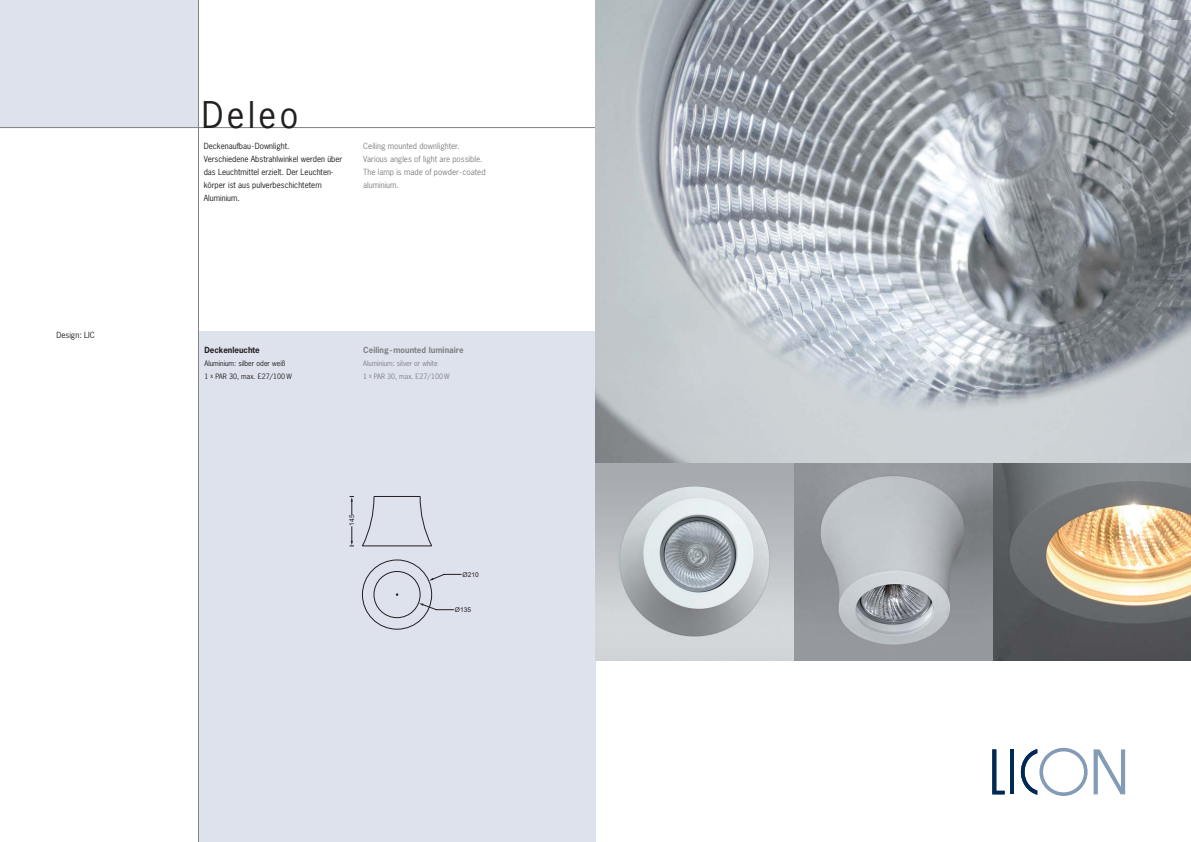
<style>
.page{position:relative;width:1191px;height:842px;background:#fff}
.page>*{position:absolute;margin:0;border:0;box-sizing:border-box;transform-origin:0 0}
.t1{font:34.7px "News Gothic";letter-spacing:.1em;color:#231f20}
.t2{font:8px/13px "News Gothic Std";color:#231f20}
.t3{font:8px/13px "News Gothic Std";color:#808284}
.t4{font:700 8px "News Gothic";color:#808284}
.t5{font:700 8px "News Gothic";color:#231f20}
.t6{font:8px "News Gothic";color:#231f20}
.t7{font:7px/13px "News Gothic";color:#231f20}
.t8{font:7px/13px "News Gothic";color:#808284}
.t9{font:6.6px "Arial";color:#231f20}
.s1{font-size:6px}
</style>
<div class="page">
<svg style="left:1093px;top:749px;width:32px;height:45px"></svg>
<svg style="left:992px;top:749px;width:12px;height:45px"></svg>
<hr style="left:1010px;top:749px;width:4px;height:45px;background:#002953">
<svg style="left:1021px;top:748px;width:66px;height:48px"></svg>
<div style="left:198px;top:332px;width:397px;height:510px;background:#dee2ed"></div>
<div style="left:0;top:0;width:198px;height:128px;background:#dee2ed"></div>
<hr style="left:0;top:127px;width:595px;height:1px;background:#808284">
<hr style="left:198px;top:0;width:1px;height:842px;background:#808284">
<img style="left:793px;top:462px;width:200px;height:198px">
<img style="left:993px;top:462px;width:198px;height:198px">
<img style="left:595px;top:462px;width:198px;height:198px">
<img style="left:595px;top:0;width:596px;height:462px">
<svg style="left:349px;top:496px;width:113px;height:134px"></svg>
<p class="t6" style="left:56px;top:332px;width:40px">Design: LIC</p>
<h1 class="t1" style="left:202px;top:101px;width:98px">Deleo</h1>
<p class="t2" style="left:204px;top:140px;width:140px">Deckenaufbau-Downlight.<br>Verschiedene Abstrahlwinkel werden über das Leuchtmittel erzielt. Der Leuchten&shy;körper ist aus pulverbeschichtetem<br>Aluminium.</p>
<p class="t3" style="left:363px;top:140px;width:124px">Ceiling mounted downlighter.<br>Various angles of light are possible.<br>The lamp is made of powder-coated aluminium.</p>
<p class="t5" style="left:204px;top:347px;width:57px">Deckenleuchte</p>
<p class="t7" style="left:204px;top:357px;width:89px">Aluminium: silber oder weiß<br>1 <span class="s1">x</span> PAR 30, max. E27/100 W</p>
<p class="t4" style="left:363px;top:347px;width:102px">Ceiling-mounted luminaire</p>
<p class="t8" style="left:363px;top:357px;width:88px">Aluminium: silver or white<br>1 <span class="s1">x</span> PAR 30, max. E27/100 W</p>
<p class="t9" style="left:348px;top:526px;width:13px;rotate:-90deg">145</p>
<p class="t9" style="left:462px;top:570px;width:18px">Ø210</p>
<p class="t9" style="left:455px;top:606px;width:18px">Ø135</p>
</div>
